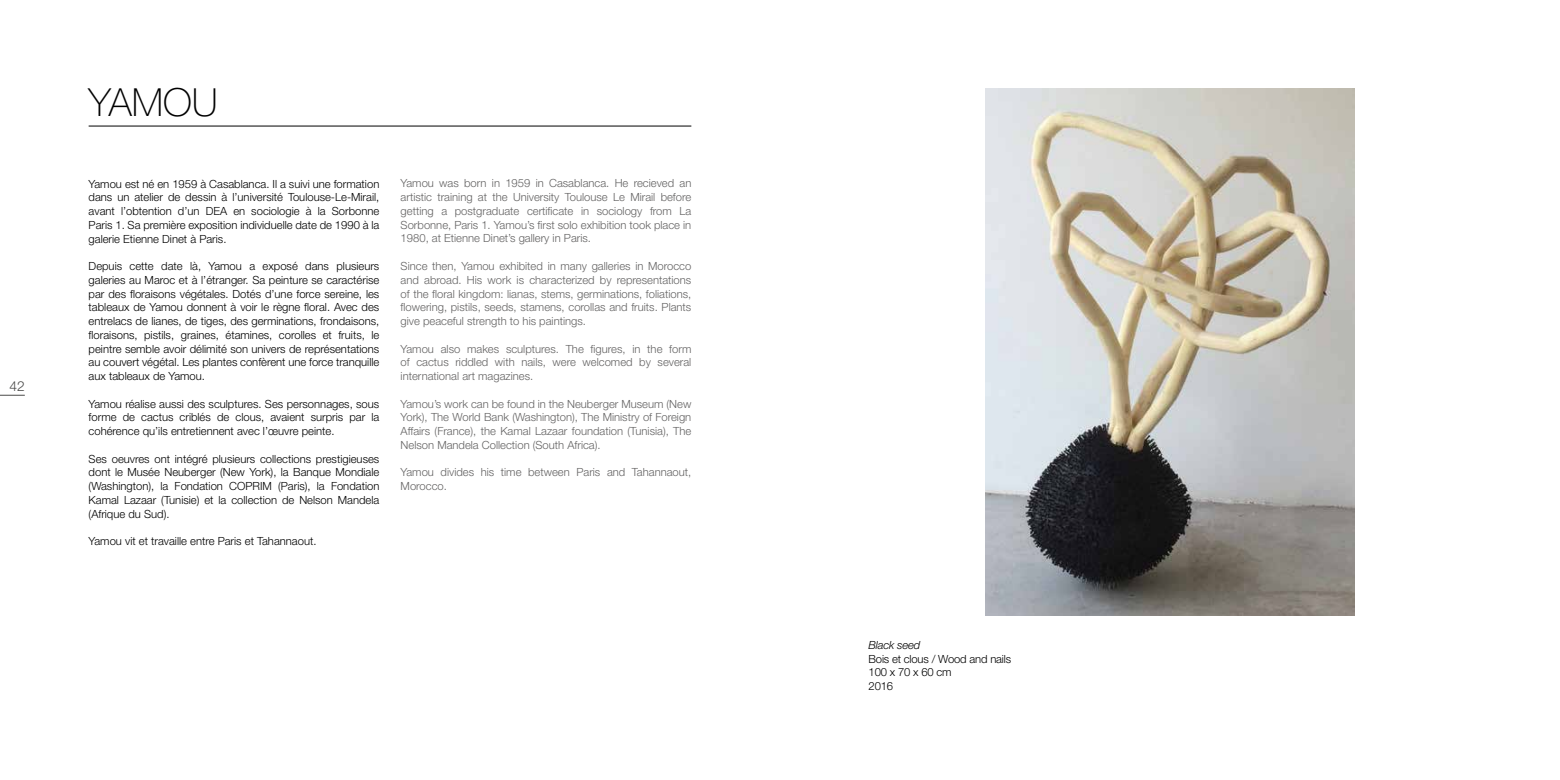
<style>
.page{position:relative;width:1560px;height:780px;background:#fff}
.page>*{position:absolute;margin:0;border:0;box-sizing:border-box;transform-origin:0 0}
.t1{font:100 38.75px "Helvetica Neue LT Pro";color:#000}
.t2{font:300 13.75px "Helvetica Neue LT Std";color:#4a4a49}
.t3{font:300 11.25px/13.8px "Helvetica Neue LT Std";color:#000;text-align:justify}
.t4{font:300 11.25px/13.8px "Helvetica Neue LT Std";color:#646363;text-align:justify}
.t5{font:italic 300 11.25px "Helvetica Neue LT Pro";letter-spacing:-.015em;color:#000}
</style>
<div class="page">
<svg style="left:0;top:395px;width:25px;height:1px"></svg>
<hr style="left:89px;top:126px;width:602px;height:1px;background:#000">
<img style="left:985px;top:89px;width:369px;height:526px">
<p class="t2" style="left:10px;top:378px;width:17px">42</p>
<h1 class="t1" style="left:89px;top:80px;width:131px">YAMOU</h1>
<p class="t3" style="left:89px;top:176px;width:292px">Yamou est né en 1959 à Casablanca. Il a suivi une formation dans un atelier de dessin à l’université Toulouse-Le-Mirail, avant l’obtention d’un DEA en sociologie à la Sorbonne Paris 1. Sa première exposition individuelle date de 1990 à la galerie Etienne Dinet à Paris.</p>
<p class="t3" style="left:89px;top:259px;width:292px">Depuis cette date là, Yamou a exposé dans plusieurs galeries au Maroc et à l’étranger. Sa peinture se caractérise par des floraisons végétales. Dotés d’une force sereine, les tableaux de Yamou donnent à voir le règne floral. Avec des entrelacs de lianes, de tiges, des germinations, frondaisons, floraisons, pistils, graines, étamines, corolles et fruits, le peintre semble avoir délimité son univers de représentations au couvert végétal. Les plantes confèrent une force tranquille aux tableaux de Yamou.</p>
<p class="t3" style="left:89px;top:396px;width:292px">Yamou réalise aussi des sculptures. Ses personnages, sous forme de cactus criblés de clous, avaient surpris par la cohérence qu’ils entretiennent avec l’œuvre peinte.</p>
<p class="t3" style="left:89px;top:451px;width:292px">Ses oeuvres ont intégré plusieurs collections prestigieuses dont le Musée Neuberger (New York), la Banque Mondiale (Washington), la Fondation COPRIM (Paris), la Fondation Kamal Lazaar (Tunisie) et la collection de Nelson Mandela (Afrique du Sud).</p>
<p class="t3" style="left:89px;top:534px;width:229px">Yamou vit et travaille entre Paris et Tahannaout.</p>
<p class="t4" style="left:400px;top:176px;width:292px">Yamou was born in 1959 in Casablanca. He recieved an artistic training at the University Toulouse Le Mirail before getting a postgraduate certificate in sociology from La Sorbonne, Paris 1. Yamou’s first solo exhibition took place in 1980, at Etienne Dinet’s gallery in Paris.</p>
<p class="t4" style="left:400px;top:259px;width:292px">Since then, Yamou exhibited in many galleries in Morocco and abroad. His work is characterized by representations of the floral kingdom: lianas, stems, germinations, foliations, flowering, pistils, seeds, stamens, corollas and fruits. Plants give peaceful strength to his paintings.</p>
<p class="t4" style="left:400px;top:341px;width:292px">Yamou also makes sculptures. The figures, in the form of cactus riddled with nails, were welcomed by several international art magazines.</p>
<p class="t4" style="left:400px;top:396px;width:292px">Yamou’s work can be found in the Neuberger Museum (New York), The World Bank (Washington), The Ministry of Foreign Affairs (France), the Kamal Lazaar foundation (Tunisia), The Nelson Mandela Collection (South Africa).</p>
<p class="t4" style="left:400px;top:465px;width:292px">Yamou divides his time between Paris and Tahannaout,<br>Morocco.</p>
<p class="t5" style="left:868px;top:638px;width:53px">Black seed</p>
<p class="t3" style="left:868px;top:651px;width:144px;text-align:left">Bois et clous / Wood and nails<br>100 x 70 x 60 cm<br>2016</p>
</div>
